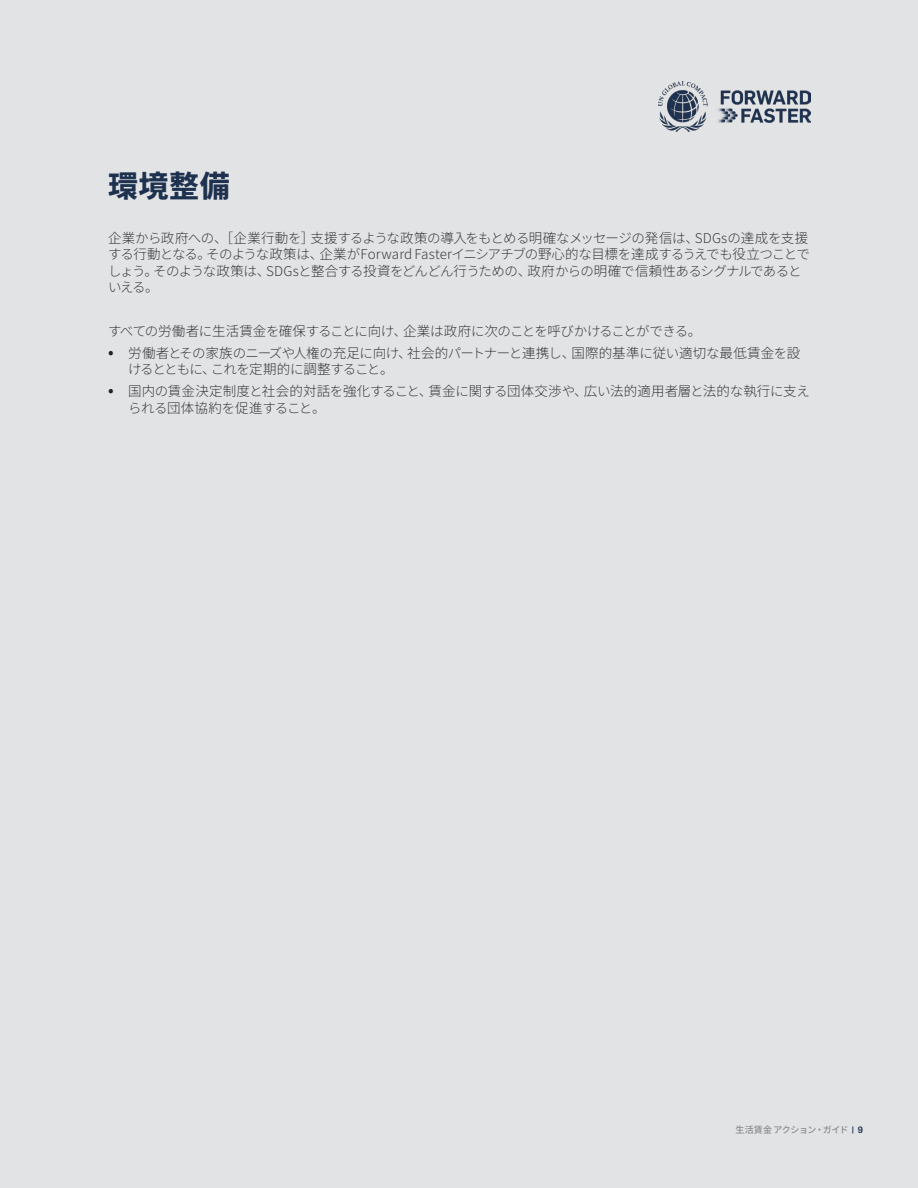
<style>
.page{position:relative;width:918px;height:1188px;background:#fff}
.page>*{position:absolute;margin:0;border:0;box-sizing:border-box;transform-origin:0 0}
.t1{font:800 30px "Noto Sans JP";color:#1e3250}
.t2{font:300 13.5px/16.5px "Noto Sans JP";letter-spacing:-.025em;color:#3e3e3f}
.t3{font:500 9px "Noto Sans JP";letter-spacing:-.04em;color:#8d8d8e}
.s1{font-weight:400;font-size:16.5px;color:#231f20}
.s2{font-family:"Flama";color:#1e3250}
</style>
<div class="page">
<div style="left:1px;top:0;width:917px;height:1188px;background:#e2e3e4"></div>
<img style="left:659px;top:81px;width:151px;height:50px">
<hr style="left:0;top:0;width:1px;height:1188px;background:#e2e3e4">
<p class="t1" style="left:108px;top:169px;width:123px">環境整備</p>
<p class="t2" style="left:108px;top:230px;width:704px">企業から政府への、［企業行動を］支援するような政策の導入をもとめる明確なメッセージの発信は、SDGsの達成を支援する行動となる。そのような政策は、企業がForward Fasterイニシアチブの野心的な目標を達成するうえでも役立つことでしょう。そのような政策は、SDGsと整合する投資をどんどん行うための、政府からの明確で信頼性あるシグナルであるといえる。</p>
<p class="t2" style="left:108px;top:323px;width:595px">すべての労働者に生活賃金を確保することに向け、企業は政府に次のことを呼びかけることができる。</p>
<p class="t2" style="left:128px;top:345px;width:674px;text-indent:-20px"><span class="s1">•</span> 労働者とその家族のニーズや人権の充足に向け、社会的パートナーと連携し、国際的基準に従い適切な最低賃金を設けるとともに、これを定期的に調整すること。</p>
<p class="t2" style="left:128px;top:383px;width:683px;text-indent:-20px"><span class="s1">•</span> 国内の賃金決定制度と社会的対話を強化すること、賃金に関する団体交渉や、広い法的適用者層と法的な執行に支えられる団体協約を促進すること。</p>
<p class="t3" style="left:736px;top:1125px;width:129px">生活賃金 アクション・ガイド <span class="s2">| 9</span></p>
</div>
